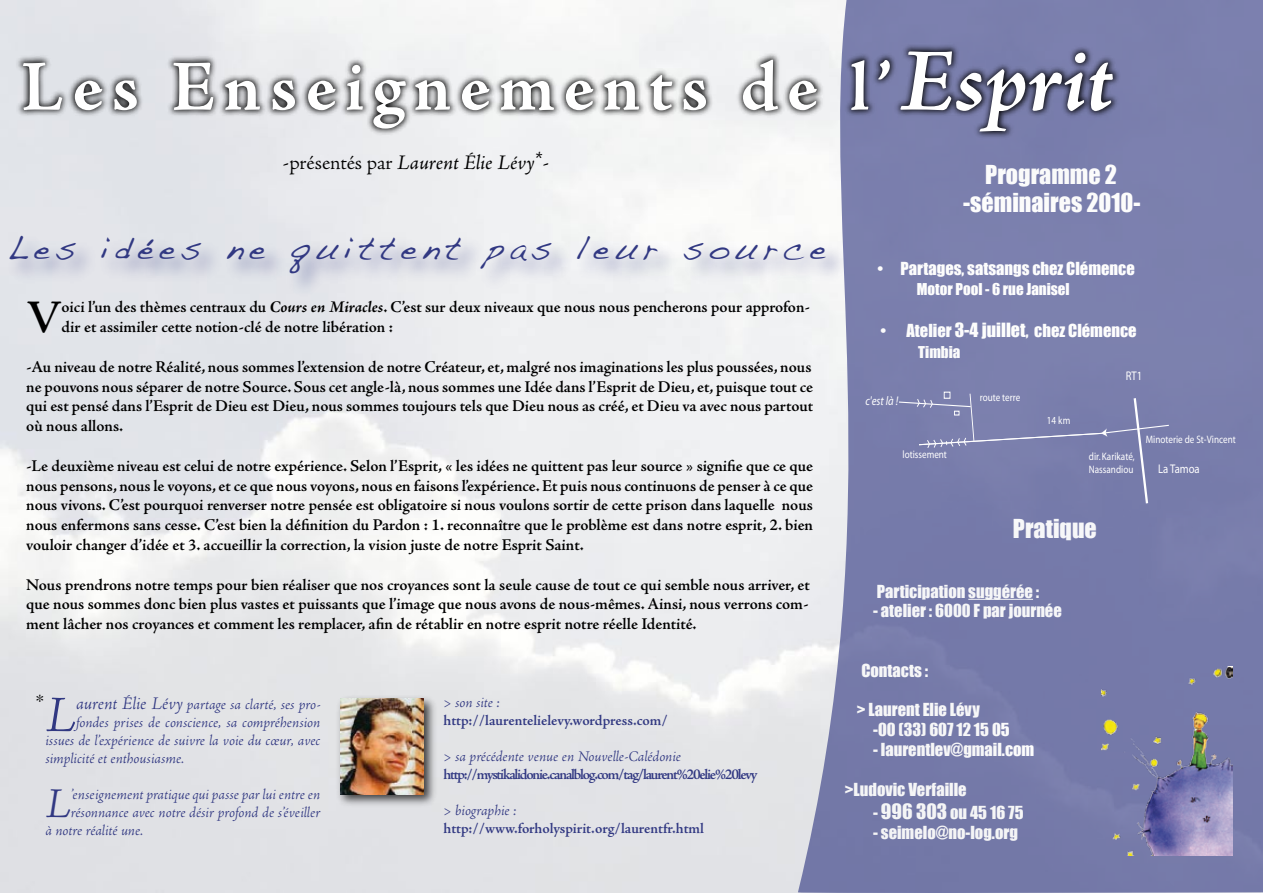
<style>
.page{position:relative;width:1263px;height:893px;background:#fff}
.page>*{position:absolute;margin:0;border:0;box-sizing:border-box;transform-origin:0 0}
.t1{font:700 72px "Adobe Jenson Pro";letter-spacing:.115em;color:#fff}
.t2{font:italic 300 51.6px "Adobe Jenson Pro";color:#313882}
.t3{font:600 46.95px "Adobe Jenson Pro";color:#000}
.t4{font:italic 300 43.05px "Adobe Jenson Pro";color:#313882}
.t5{font:33px "Handwriting Dakota";letter-spacing:.17em;color:#313882}
.t6{font:24px/28.8px "Impact";color:#fff;text-align:center}
.t7{font:italic 21px "Adobe Jenson Pro";letter-spacing:-.005em;color:#000}
.t8{font:18px "Times";color:#000}
.t9{font:600 16.5px/19.8px "Adobe Jenson Pro";letter-spacing:-.005em;color:#000;text-align:justify}
.t10{font:16.5px/19.8px "Impact";color:#fff}
.t11{font:italic 300 15px "Adobe Jenson Pro";letter-spacing:-.005em;color:#313882}
.t12{font:600 15px "Adobe Jenson Pro";letter-spacing:-.015em;color:#313882}
.t13{font:600 15px "Adobe Jenson Pro";letter-spacing:-.085em;color:#313882}
.t14{font:15px "Impact";color:#fff}
.t15{font:12.6px "Myriad";color:#fff;scale:.85 1}
.t16{font:italic 12.6px "Myriad";color:#fff;scale:.85 1}
.t17{font:10.8px/12.9px "Myriad";color:#fff;scale:.85 1}
.s1{font-style:italic;font-size:90px}
.s2{font-weight:300;font-style:normal}
.s3{font-weight:700;font-style:italic}
.s4{font-size:18px}
.s5{font-size:19.5px}
</style>
<div class="page">
<div style="left:6px;top:232px;width:844px;height:66px;background:#313882;opacity:.75"></div>
<svg style="left:796px;top:0;width:467px;height:893px;fill:#7a7ead"></svg>
<hr style="left:968px;top:599px;width:65px;height:1px;background:#fff">
<div style="left:15px;top:42px;width:1106px;height:98px;background:#000;opacity:.92"></div>
<div style="left:334px;top:694px;width:104px;height:115px;background:#000;opacity:.73"></div>
<img style="left:340px;top:699px;width:84px;height:95px">
<img style="left:1101px;top:666px;width:131px;height:189px">
<div style="left:898px;top:392px;width:272px;height:114px;background:#787dac"></div>
<h1 class="t1" style="left:21px;top:46px;width:1093px">Les Enseignements de l’<span class="s1">Esprit</span></h1>
<p class="t7" style="left:282px;top:151px;width:268px"><span class="s2">-présentés par</span> Laurent Élie Lévy*<span class="s2">-</span></p>
<h3 class="t5" style="left:7px;top:228px;width:820px">Les idées ne quittent pas leur source</h3>
<h3 class="t3" style="left:26px;top:291px;width:37px">V</h3>
<p class="t9" style="left:62px;top:298px;width:750px">oici l’un des thèmes centraux du <span class="s3">Cours en Miracles</span>. C’est sur deux niveaux que nous nous pencherons pour approfon&shy;dir et assimiler cette notion-clé de notre libération :</p>
<p class="t9" style="left:26px;top:357px;width:788px">-Au niveau de notre Réalité, nous sommes l’extension de notre Créateur, et, malgré nos imaginations les plus poussées, nous ne pouvons nous séparer de notre Source. Sous cet angle-là, nous sommes une Idée dans l’Esprit de Dieu, et, puisque tout ce qui est pensé dans l’Esprit de Dieu est Dieu, nous sommes toujours tels que Dieu nous as créé, et Dieu va avec nous partout où nous allons.</p>
<p class="t9" style="left:26px;top:456px;width:788px">-Le deuxième niveau est celui de notre expérience. Selon l’Esprit, « les idées ne quittent pas leur source » signifie que ce que nous pensons, nous le voyons, et ce que nous voyons, nous en faisons l’expérience. Et puis nous continuons de penser à ce que nous vivons. C’est pourquoi renverser notre pensée est obligatoire si nous voulons sortir de cette prison dans laquelle nous nous enfermons sans cesse. C’est bien la définition du Pardon : 1. reconnaître que le problème est dans notre esprit, 2. bien vouloir changer d’idée et 3. accueillir la correction, la vision juste de notre Esprit Saint.</p>
<p class="t9" style="left:26px;top:575px;width:785px">Nous prendrons notre temps pour bien réaliser que nos croyances sont la seule cause de tout ce qui semble nous arriver, et que nous sommes donc bien plus vastes et puissants que l’image que nous avons de nous-mêmes. Ainsi, nous verrons com&shy;ment lâcher nos croyances et comment les remplacer, afin de rétablir en notre esprit notre réelle Identité.</p>
<p class="t8" style="left:36px;top:684px;width:10px">*</p>
<h2 class="t2" style="left:45px;top:686px;width:32px">L</h2>
<p class="t11" style="left:76px;top:696px;width:246px"><span class="s4">aurent Élie Lévy</span> partage sa clarté, ses pro-</p>
<p class="t11" style="left:76px;top:714px;width:246px">fondes prises de conscience, sa compréhension</p>
<p class="t11" style="left:45px;top:732px;width:276px">issues de l’expérience de suivre la voie du cœur, avec</p>
<p class="t11" style="left:45px;top:750px;width:140px">simplicité et enthousiasme.</p>
<h3 class="t4" style="left:45px;top:779px;width:27px">L</h3>
<p class="t11" style="left:71px;top:786px;width:251px">’enseignement pratique qui passe par lui entre en</p>
<p class="t11" style="left:71px;top:804px;width:251px">résonnance avec notre désir profond de s’éveiller</p>
<p class="t11" style="left:45px;top:822px;width:99px">à notre réalité une.</p>
<p class="t11" style="left:444px;top:694px;width:58px">&gt; son site :</p>
<p class="t12" style="left:444px;top:712px;width:226px">http://laurentelielevy.wordpress.com/</p>
<p class="t11" style="left:444px;top:748px;width:239px">&gt; sa précédente venue en Nouvelle-Calédonie</p>
<p class="t13" style="left:444px;top:766px;width:315px">http://mystikalidonie.canalblog.com/tag/laurent%20elie%20levy</p>
<p class="t11" style="left:444px;top:802px;width:74px">&gt; biographie :</p>
<p class="t12" style="left:444px;top:820px;width:262px">http://www.forholyspirit.org/laurentfr.html</p>
<h3 class="t6" style="left:963px;top:159px;width:179px">Programme 2 -séminaires 2010-</h3>
<p class="t10" style="left:877px;top:259px;width:259px">• Partages, satsangs chez Clémence</p>
<p class="t14" style="left:917px;top:278px;width:154px">Motor Pool - 6 rue Janisel</p>
<p class="t10" style="left:880px;top:320px;width:258px">• Atelier <span class="s4">3-4 juillet</span>, chez Clémence</p>
<p class="t14" style="left:918px;top:341px;width:44px">Timbia</p>
<p class="t16" style="left:865px;top:395px;width:40px">c'est là !</p>
<p class="t17" style="left:902px;top:448px;width:54px">lotissement</p>
<p class="t17" style="left:980px;top:391px;width:49px">route terre</p>
<p class="t17" style="left:1047px;top:415px;width:29px">14 km</p>
<p class="t15" style="left:1126px;top:369px;width:21px">RT1</p>
<p class="t17" style="left:1089px;top:450px;width:56px">dir. Karikaté,<br>Nassandiou</p>
<p class="t17" style="left:1146px;top:434px;width:107px">Minoterie de St-Vincent</p>
<p class="t15" style="left:1158px;top:462px;width:51px">La Tamoa</p>
<h3 class="t6" style="left:1013px;top:514px;width:85px">Pratique</h3>
<p class="t10" style="left:877px;top:581px;width:164px">Participation suggérée :</p>
<p class="t10" style="left:873px;top:601px;width:190px">- atelier : 6000 F par journée</p>
<p class="t10" style="left:861px;top:660px;width:68px">Contacts :</p>
<p class="t10" style="left:873px;top:700px;width:138px;text-indent:-16px">&gt; Laurent Elie Lévy<br>-00 (33) 607 12 15 05</p>
<p class="t10" style="left:873px;top:739px;width:163px">- laurentlev@gmail.com</p>
<p class="t10" style="left:845px;top:779px;width:123px">&gt;Ludovic Verfaille</p>
<p class="t10" style="left:873px;top:802px;width:152px">- <span class="s5">996 303</span> ou 45 16 75</p>
<p class="t10" style="left:873px;top:822px;width:146px">- seimelo@no-log.org</p>
</div>
